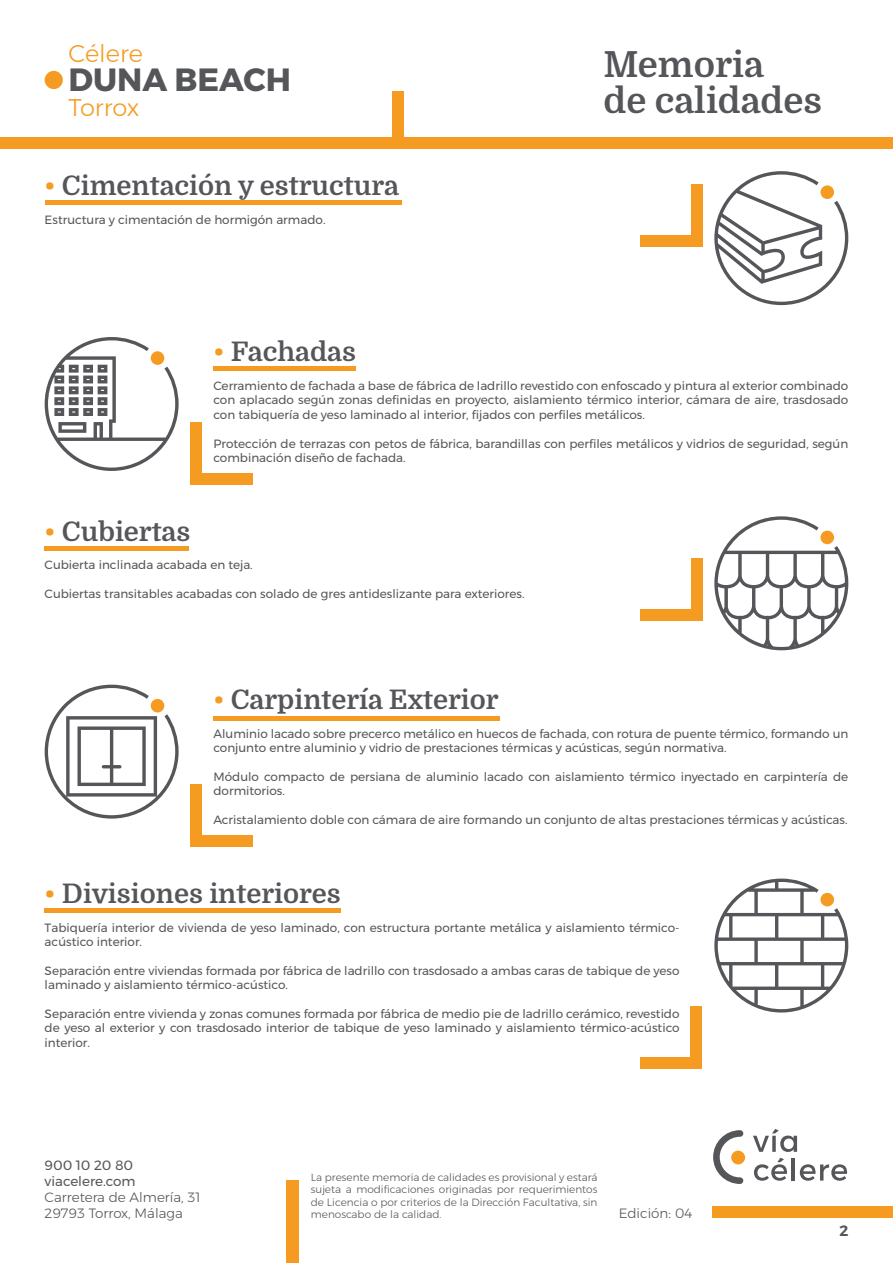
<style>
.page{position:relative;width:893px;height:1263px;background:#fff}
.page>*{position:absolute;margin:0;border:0;box-sizing:border-box;transform-origin:0 0}
.t1{font:700 36px/36px "Domine";color:#55565a}
.t2{font:700 32.1px "Montserrat";color:#55565a}
.t3{font:700 27px "Domine";color:#55565a}
.t4{font:300 24.15px "Montserrat";color:#f59b21}
.t5{font:600 15px "Montserrat";color:#55565a}
.t6{font:300 13.5px/16.2px "Montserrat";color:#55565a}
.t7{font:13.5px/16.2px "Montserrat";color:#55565a}
.t8{font:12px/14.4px "Montserrat";color:#55565a}
.t9{font:300 10.5px/12.6px "Montserrat";color:#55565a;text-align:justify}
.s1{color:#f59b21}
</style>
<div class="page">
<svg style="left:753px;top:1129px;width:44px;height:23px"></svg>
<svg style="left:754px;top:1158px;width:33px;height:23px"></svg>
<hr style="left:792px;top:1158px;width:3px;height:22px;background:#55565a">
<svg style="left:800px;top:1164px;width:47px;height:17px"></svg>
<div style="left:731px;top:1150px;width:14px;height:14px;background:#f59b21;border-radius:50%"></div>
<svg style="left:713px;top:1130px;width:30px;height:54px"></svg>
<div style="left:0;top:137px;width:893px;height:12px;background:#f59b21"></div>
<div style="left:712px;top:1206px;width:181px;height:12px;background:#f59b21"></div>
<div style="left:392px;top:92px;width:12px;height:46px;background:#f59b21"></div>
<div style="left:45px;top:71px;width:18px;height:18px;background:#f59b21;border-radius:50%"></div>
<div style="left:287px;top:1181px;width:12px;height:82px;background:#f59b21"></div>
<hr style="left:213px;top:367px;width:143px;height:4px;background:#f59b21">
<svg style="left:45px;top:337px;width:134px;height:134px"></svg>
<div style="left:190px;top:422px;width:12px;height:62px;background:#f59b21"></div>
<div style="left:190px;top:473px;width:62px;height:11px;background:#f59b21"></div>
<hr style="left:45px;top:201px;width:357px;height:4px;background:#f59b21">
<hr style="left:45px;top:546px;width:144px;height:4px;background:#f59b21">
<svg style="left:714px;top:171px;width:134px;height:134px"></svg>
<div style="left:640px;top:235px;width:62px;height:12px;background:#f59b21"></div>
<div style="left:691px;top:185px;width:11px;height:62px;background:#f59b21"></div>
<div style="left:640px;top:609px;width:62px;height:12px;background:#f59b21"></div>
<div style="left:691px;top:559px;width:11px;height:62px;background:#f59b21"></div>
<svg style="left:714px;top:516px;width:134px;height:134px"></svg>
<hr style="left:45px;top:908px;width:296px;height:4px;background:#f59b21">
<svg style="left:714px;top:878px;width:134px;height:134px"></svg>
<div style="left:640px;top:1057px;width:62px;height:11px;background:#f59b21"></div>
<div style="left:690px;top:1006px;width:12px;height:62px;background:#f59b21"></div>
<hr style="left:213px;top:716px;width:287px;height:4px;background:#f59b21">
<svg style="left:45px;top:685px;width:134px;height:134px"></svg>
<div style="left:190px;top:785px;width:12px;height:62px;background:#f59b21"></div>
<div style="left:190px;top:835px;width:62px;height:12px;background:#f59b21"></div>
<h3 class="t4" style="left:69px;top:36px;width:76px">Célere</h3>
<h2 class="t2" style="left:69px;top:54px;width:224px">DUNA BEACH</h2>
<h3 class="t4" style="left:69px;top:89px;width:72px">Torrox</h3>
<h3 class="t3" style="left:45px;top:171px;width:356px"><span class="s1">•</span> Cimentación y estructura</h3>
<p class="t8" style="left:45px;top:213px;width:282px">Estructura y cimentación de hormigón armado.</p>
<h1 class="t1" style="left:603px;top:47px;width:220px">Memoria<br>de calidades</h1>
<h3 class="t3" style="left:45px;top:516px;width:147px"><span class="s1">•</span> Cubiertas</h3>
<h3 class="t3" style="left:213px;top:337px;width:144px"><span class="s1">•</span> Fachadas</h3>
<p class="t8" style="left:213px;top:378px;width:636px;text-align:justify">Cerramiento de fachada a base de fábrica de ladrillo revestido con enfoscado y pintura al exterior combinado con aplacado según zonas definidas en proyecto, aislamiento térmico interior, cámara de aire, trasdosado con tabiquería de yeso laminado al interior, fijados con perfiles metálicos.</p>
<p class="t8" style="left:213px;top:436px;width:636px">Protección de terrazas con petos de fábrica, barandillas con perfiles metálicos y vidrios de seguridad, según combinación diseño de fachada.</p>
<p class="t8" style="left:45px;top:558px;width:210px">Cubierta inclinada acabada en teja.</p>
<p class="t8" style="left:45px;top:587px;width:481px">Cubiertas transitables acabadas con solado de gres antideslizante para exteriores.</p>
<h3 class="t3" style="left:213px;top:685px;width:287px"><span class="s1">•</span> Carpintería Exterior</h3>
<p class="t8" style="left:213px;top:726px;width:636px">Aluminio lacado sobre precerco metálico en huecos de fachada, con rotura de puente térmico, formando un conjunto entre aluminio y vidrio de prestaciones térmicas y acústicas, según normativa.</p>
<p class="t8" style="left:213px;top:769px;width:636px">Módulo compacto de persiana de aluminio lacado con aislamiento térmico inyectado en carpintería de dormitorios.</p>
<p class="t8" style="left:213px;top:812px;width:636px">Acristalamiento doble con cámara de aire formando un conjunto de altas prestaciones térmicas y acústicas.</p>
<h3 class="t3" style="left:45px;top:878px;width:298px"><span class="s1">•</span> Divisiones interiores</h3>
<p class="t8" style="left:45px;top:920px;width:636px">Tabiquería interior de vivienda de yeso laminado, con estructura portante metálica y aislamiento térmico&shy;acústico interior.</p>
<p class="t8" style="left:45px;top:963px;width:636px">Separación entre viviendas formada por fábrica de ladrillo con trasdosado a ambas caras de tabique de yeso laminado y aislamiento térmico-acústico.</p>
<p class="t8" style="left:45px;top:1006px;width:636px;text-align:justify">Separación entre vivienda y zonas comunes formada por fábrica de medio pie de ladrillo cerámico, revestido de yeso al exterior y con trasdosado interior de tabique de yeso laminado y aislamiento térmico-acústico interior.</p>
<p class="t7" style="left:45px;top:1157px;width:93px">900 10 20 80 viacelere.com</p>
<p class="t6" style="left:45px;top:1189px;width:157px">Carretera de Almería, 31<br>29793 Torrox, Málaga</p>
<p class="t9" style="left:311px;top:1170px;width:288px">La presente memoria de calidades es provisional y estará sujeta a modificaciones originadas por requerimientos de Licencia o por criterios de la Dirección Facultativa, sin menoscabo de la calidad.</p>
<p class="t6" style="left:619px;top:1205px;width:75px">Edición: 04</p>
<p class="t5" style="left:839px;top:1219px;width:10px">2</p>
</div>
